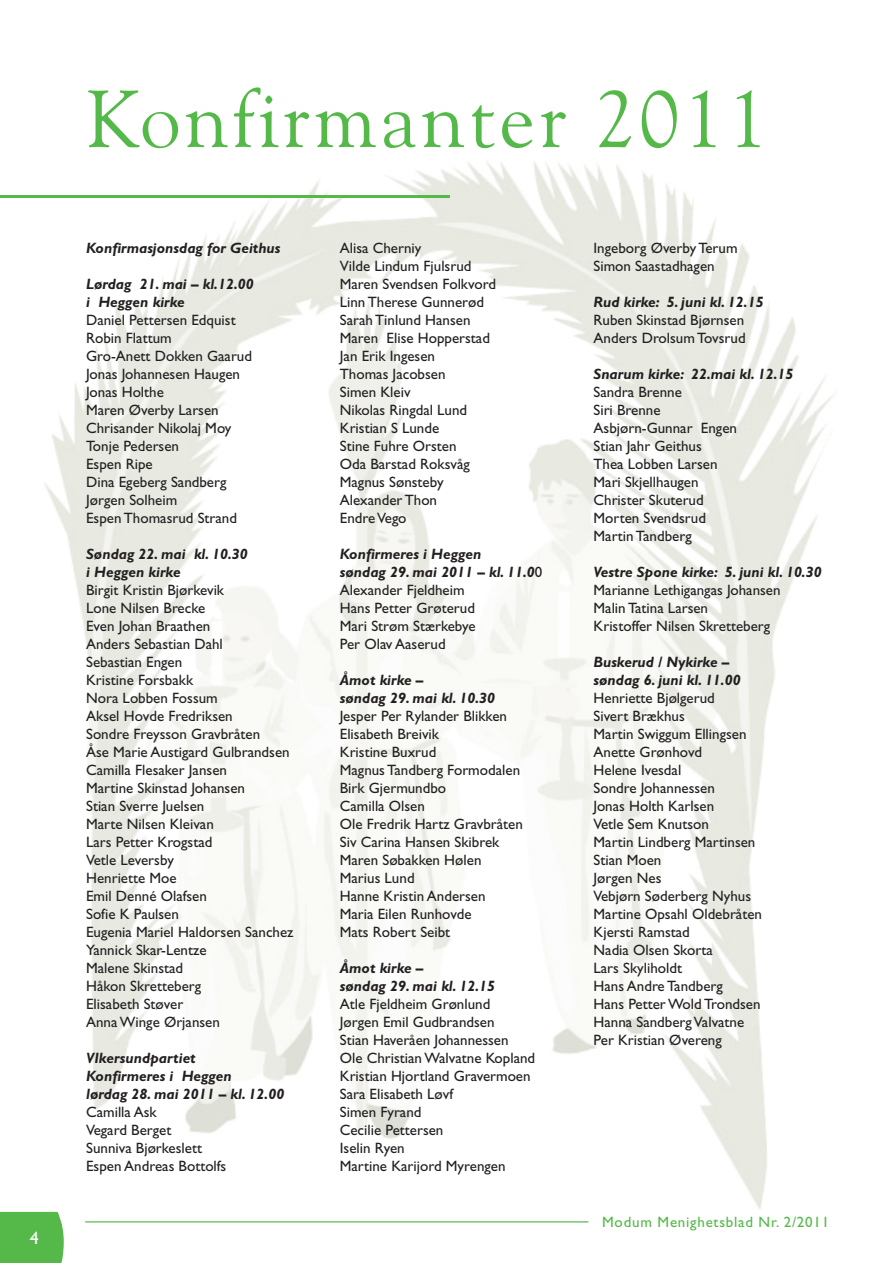
<style>
.page{position:relative;width:893px;height:1263px;background:#fff}
.page>*{position:absolute;margin:0;border:0;box-sizing:border-box;transform-origin:0 0}
.t1{font:81px "Goudy Old Style BT";letter-spacing:.05em;color:#54b948}
.t2{font:18px "Gill Sans";color:#fff}
.t3{font:15px/18px "Gill Sans";color:#231f20}
.t4{font:italic 700 15px/18px "Gill Sans";color:#231f20}
.t5{font:15px "Gill Sans";letter-spacing:.05em;color:#54b948}
.s1{font-weight:700;font-style:italic}
</style>
<div class="page">
<div style="left:0;top:1212px;width:64px;height:51px;background:#54b948"></div>
<hr style="left:85px;top:1221px;width:503px;height:1px;background:#54b948">
<img style="left:44px;top:161px;width:790px;height:1049px">
<hr style="left:0;top:195px;width:450px;height:3px;background:#54b948">
<p class="t2" style="left:30px;top:1231px;width:10px">4</p>
<h1 class="t1" style="left:86px;top:86px;width:683px">Konfirmanter 2011</h1>
<p class="t4" style="left:86px;top:240px;width:196px">Konfirmasjonsdag for Geithus</p>
<p class="t4" style="left:86px;top:276px;width:169px">Lørdag 21. mai – kl.12.00 i Heggen kirke</p>
<p class="t3" style="left:86px;top:312px;width:167px">Daniel Pettersen Edquist<br>Robin Flattum<br>Gro-Anett Dokken Gaarud<br>Jonas Johannesen Haugen<br>Jonas Holthe<br>Maren Øverby Larsen<br>Chrisander Nikolaj Moy<br>Tonje Pedersen<br>Espen Ripe<br>Dina Egeberg Sandberg<br>Jørgen Solheim<br>Espen Thomasrud Strand</p>
<p class="t4" style="left:86px;top:546px;width:163px">Søndag 22. mai kl. 10.30 i Heggen kirke</p>
<p class="t3" style="left:86px;top:582px;width:209px">Birgit Kristin Bjørkevik<br>Lone Nilsen Brecke<br>Even Johan Braathen<br>Anders Sebastian Dahl<br>Sebastian Engen<br>Kristine Forsbakk<br>Nora Lobben Fossum<br>Aksel Hovde Fredriksen<br>Sondre Freysson Gravbråten<br>Åse Marie Austigard Gulbrandsen<br>Camilla Flesaker Jansen<br>Martine Skinstad Johansen<br>Stian Sverre Juelsen<br>Marte Nilsen Kleivan<br>Lars Petter Krogstad<br>Vetle Leversby<br>Henriette Moe<br>Emil Denné Olafsen<br>Sofie K Paulsen<br>Eugenia Mariel Haldorsen Sanchez<br>Yannick Skar-Lentze<br>Malene Skinstad<br>Håkon Skretteberg<br>Elisabeth Støver<br>Anna Winge Ørjansen</p>
<p class="t4" style="left:86px;top:1050px;width:200px">VIkersundpartiet<br>Konfirmeres i Heggen<br>lørdag 28. mai 2011 – kl. 12.00</p>
<p class="t3" style="left:86px;top:1104px;width:142px">Camilla Ask<br>Vegard Berget<br>Sunniva Bjørkeslett<br>Espen Andreas Bottolfs</p>
<p class="t3" style="left:340px;top:240px;width:158px">Alisa Cherniy<br>Vilde Lindum Fjulsrud<br>Maren Svendsen Folkvord<br>Linn Therese Gunnerød<br>Sarah Tinlund Hansen<br>Maren Elise Hopperstad<br>Jan Erik Ingesen<br>Thomas Jacobsen<br>Simen Kleiv<br>Nikolas Ringdal Lund<br>Kristian S Lunde<br>Stine Fuhre Orsten<br>Oda Barstad Roksvåg<br>Magnus Sønsteby<br>Alexander Thon<br>Endre Vego</p>
<p class="t3" style="left:340px;top:546px;width:204px"><span class="s1">Konfirmeres i Heggen<br>søndag 29. mai 2011 – kl. 11.0</span>0<br>Alexander Fjeldheim<br>Hans Petter Grøterud<br>Mari Strøm Stærkebye<br>Per Olav Aaserud</p>
<p class="t4" style="left:340px;top:672px;width:157px">Åmot kirke –<br>søndag 29. mai kl. 10.30</p>
<p class="t3" style="left:340px;top:708px;width:185px">Jesper Per Rylander Blikken<br>Elisabeth Breivik<br>Kristine Buxrud<br>Magnus Tandberg Formodalen<br>Birk Gjermundbo<br>Camilla Olsen<br>Ole Fredrik Hartz Gravbråten<br>Siv Carina Hansen Skibrek<br>Maren Søbakken Hølen<br>Marius Lund<br>Hanne Kristin Andersen<br>Maria Eilen Runhovde<br>Mats Robert Seibt</p>
<p class="t4" style="left:340px;top:960px;width:157px">Åmot kirke –<br>søndag 29. mai kl. 12.15</p>
<p class="t3" style="left:340px;top:996px;width:197px">Atle Fjeldheim Grønlund<br>Jørgen Emil Gudbrandsen<br>Stian Haveråen Johannessen<br>Ole Christian Walvatne Kopland<br>Kristian Hjortland Gravermoen<br>Sara Elisabeth Løvf<br>Simen Fyrand<br>Cecilie Pettersen<br>Iselin Ryen<br>Martine Karijord Myrengen</p>
<p class="t3" style="left:593px;top:240px;width:146px">Ingeborg Øverby Terum<br>Simon Saastadhagen</p>
<p class="t4" style="left:593px;top:294px;width:172px">Rud kirke: 5. juni kl. 12.15</p>
<p class="t3" style="left:593px;top:312px;width:154px">Ruben Skinstad Bjørnsen<br>Anders Drolsum Tovsrud</p>
<p class="t4" style="left:593px;top:366px;width:201px">Snarum kirke: 22.mai kl. 12.15</p>
<p class="t3" style="left:593px;top:384px;width:145px">Sandra Brenne<br>Siri Brenne<br>Asbjørn-Gunnar Engen<br>Stian Jahr Geithus<br>Thea Lobben Larsen<br>Mari Skjellhaugen<br>Christer Skuterud<br>Morten Svendsrud<br>Martin Tandberg</p>
<p class="t4" style="left:593px;top:564px;width:230px">Vestre Spone kirke: 5. juni kl. 10.30</p>
<p class="t3" style="left:593px;top:582px;width:189px">Marianne Lethigangas Johansen<br>Malin Tatina Larsen<br>Kristoffer Nilsen Skretteberg</p>
<p class="t4" style="left:593px;top:654px;width:149px">Buskerud / Nykirke – søndag 6. juni kl. 11.00</p>
<p class="t3" style="left:593px;top:690px;width:170px">Henriette Bjølgerud<br>Sivert Brækhus<br>Martin Swiggum Ellingsen<br>Anette Grønhovd<br>Helene Ivesdal<br>Sondre Johannessen<br>Jonas Holth Karlsen<br>Vetle Sem Knutson<br>Martin Lindberg Martinsen<br>Stian Moen<br>Jørgen Nes<br>Vebjørn Søderberg Nyhus<br>Martine Opsahl Oldebråten<br>Kjersti Ramstad<br>Nadia Olsen Skorta<br>Lars Skyliholdt<br>Hans Andre Tandberg<br>Hans Petter Wold Trondsen<br>Hanna Sandberg Valvatne<br>Per Kristian Øvereng</p>
<p class="t5" style="left:602px;top:1216px;width:229px">Modum Menighetsblad Nr. 2/2011</p>
</div>
